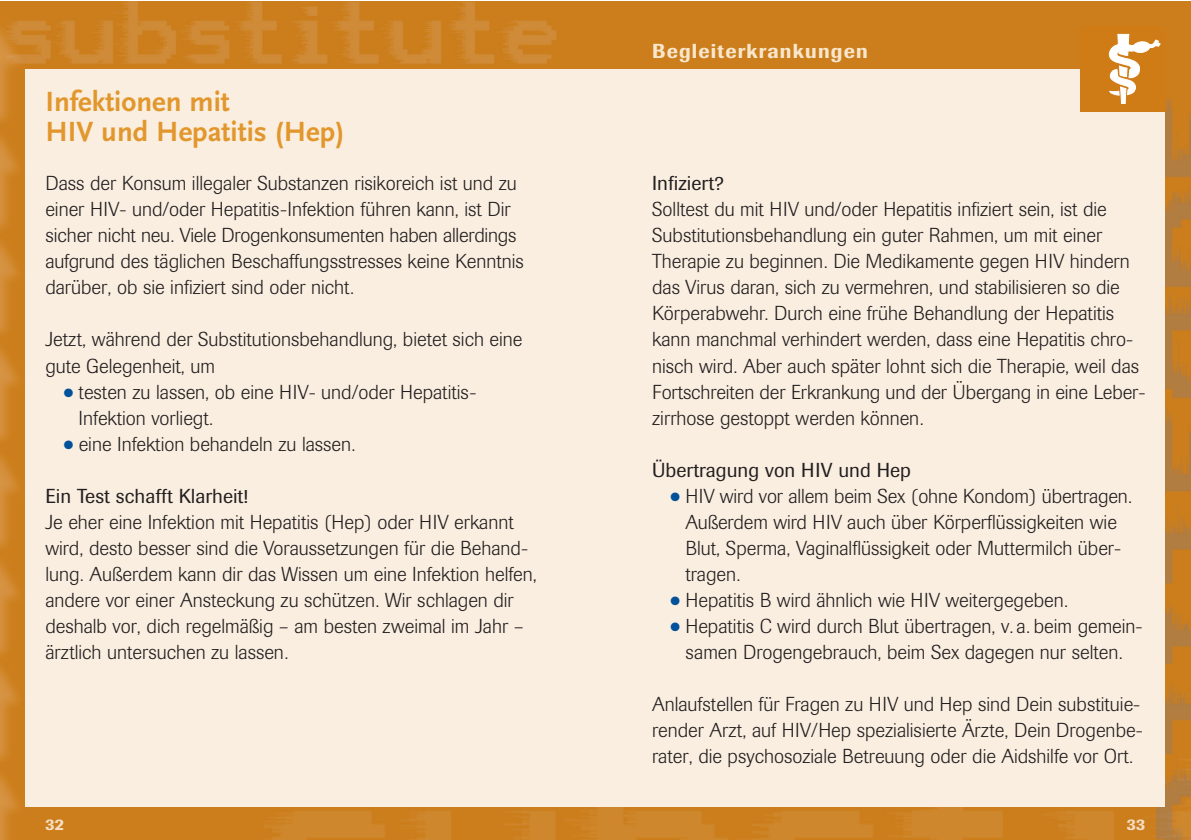
<style>
.page{position:relative;width:1191px;height:840px;background:#fff}
.page>*{position:absolute;margin:0;border:0;box-sizing:border-box;transform-origin:0 0}
.t1{font:700 29px/30px "Scala Sans";color:#e2972d}
.t2{font:300 20px/26px "Berthold Imago BQ";color:#231f20}
.t3{font:20px "Berthold Imago BQ";color:#231f20}
.t4{font:500 20px "Berthold Imago BQ";letter-spacing:.06em;color:#f9e7cd}
.t5{font:500 16px "Berthold Imago BQ";color:#f6dfc5}
.s1{color:#01519b}
</style>
<div class="page">
<img style="left:0;top:1px;width:1191px;height:838px">
<div style="left:26px;top:69px;width:1139px;height:737px;background:#faeee0"></div>
<svg style="left:1080px;top:27px;width:85px;height:85px;background:#d79340"></svg>
<h1 class="t1" style="left:45px;top:88px;width:300px">Infektionen mit<br>HIV und Hepatitis (Hep)</h1>
<p class="t2" style="left:45px;top:172px;width:480px">Dass der Konsum illegaler Substanzen risikoreich ist und zu einer HIV- und/oder Hepatitis-Infektion führen kann, ist Dir sicher nicht neu. Viele Drogenkonsumenten haben allerdings aufgrund des täglichen Beschaffungsstresses keine Kenntnis darüber, ob sie infiziert sind oder nicht.</p>
<p class="t2" style="left:45px;top:328px;width:478px">Jetzt, während der Substitutionsbehandlung, bietet sich eine gute Gelegenheit, um</p>
<p class="t2" style="left:79px;top:380px;width:399px;text-indent:-15px"><span class="s1">●</span> testen zu lassen, ob eine HIV- und/oder Hepatitis-<br>Infektion vorliegt.</p>
<p class="t2" style="left:64px;top:432px;width:293px"><span class="s1">●</span> eine Infektion behandeln zu lassen.</p>
<p class="t3" style="left:45px;top:488px;width:204px">Ein Test schafft Klarheit!</p>
<p class="t2" style="left:45px;top:510px;width:493px">Je eher eine Infektion mit Hepatitis (Hep) oder HIV erkannt wird, desto besser sind die Voraussetzungen für die Behand&shy;lung. Außerdem kann dir das Wissen um eine Infektion helfen, andere vor einer Ansteckung zu schützen. Wir schlagen dir deshalb vor, dich regelmäßig – am besten zweimal im Jahr – ärztlich untersuchen zu lassen.</p>
<p class="t5" style="left:45px;top:818px;width:20px">32</p>
<p class="t4" style="left:652px;top:44px;width:217px">Begleiterkrankungen</p>
<p class="t3" style="left:652px;top:176px;width:73px">Infiziert?</p>
<p class="t2" style="left:652px;top:198px;width:495px">Solltest du mit HIV und/oder Hepatitis infiziert sein, ist die Substitutionsbehandlung ein guter Rahmen, um mit einer Therapie zu beginnen. Die Medikamente gegen HIV hindern das Virus daran, sich zu vermehren, und stabilisieren so die Körperabwehr. Durch eine frühe Behandlung der Hepatitis kann manchmal verhindert werden, dass eine Hepatitis chro&shy;nisch wird. Aber auch später lohnt sich die Therapie, weil das Fortschreiten der Erkrankung und der Übergang in eine Leber&shy;zirrhose gestoppt werden können.</p>
<p class="t3" style="left:652px;top:462px;width:260px">Übertragung von HIV und Hep</p>
<p class="t2" style="left:685px;top:484px;width:448px;text-indent:-15px"><span class="s1">●</span> HIV wird vor allem beim Sex (ohne Kondom) übertragen.<br>Außerdem wird HIV auch über Körperflüssigkeiten wie Blut, Sperma, Vaginalflüssigkeit oder Muttermilch über&shy;tragen.</p>
<p class="t2" style="left:670px;top:588px;width:399px"><span class="s1">●</span> Hepatitis B wird ähnlich wie HIV weitergegeben.</p>
<p class="t2" style="left:670px;top:614px;width:473px;text-align:center"><span class="s1">●</span> Hepatitis C wird durch Blut übertragen, v. a. beim gemein&shy;samen Drogengebrauch, beim Sex dagegen nur selten.</p>
<p class="t2" style="left:652px;top:692px;width:492px;text-align:justify">Anlaufstellen für Fragen zu HIV und Hep sind Dein substituie&shy;render Arzt, auf HIV/Hep spezialisierte Ärzte, Dein Drogenbe&shy;rater, die psychosoziale Betreuung oder die Aidshilfe vor Ort.</p>
<p class="t5" style="left:1127px;top:818px;width:20px">33</p>
</div>
